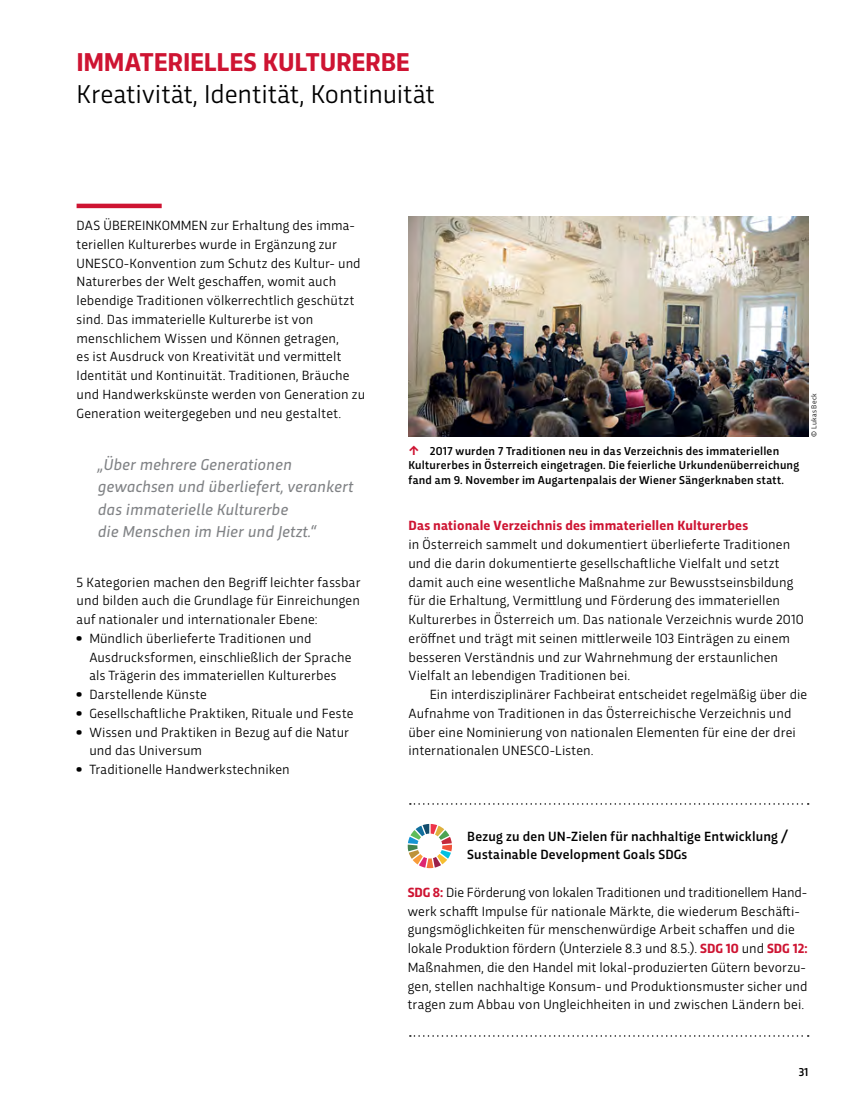
<style>
.page{position:relative;width:851px;height:1106px;background:#fff}
.page>*{position:absolute;margin:0;border:0;box-sizing:border-box;transform-origin:0 0}
.t1{font:27px "Trasandina";letter-spacing:.005em;color:#000}
.t2{font:700 27px "Trasandina";color:#ce1432}
.t3{font:italic 16.5px/22.5px "Trasandina";letter-spacing:.005em;color:#808285}
.t4{font:13.95px/18.8px "Trasandina";letter-spacing:.01em;color:#000}
.t5{font:500 13.95px/18.8px "Trasandina";letter-spacing:.01em;color:#000}
.t6{font:700 13.95px "Trasandina";letter-spacing:.01em;color:#ce1432}
.t7{font:500 12px/14.5px "Trasandina";letter-spacing:.015em;color:#000}
.t8{font:7.5px "Trasandina";letter-spacing:.035em;color:#000}
.s1{font-family:"Trasandina Ultra"}
.s2{font-weight:700;color:#ce1432}
</style>
<div class="page">
<hr style="left:77px;top:204px;width:85px;height:4px;background:#ce1432">
<svg style="left:407px;top:824px;width:45px;height:44px"></svg>
<svg style="left:410px;top:803px;width:398px;height:1px"></svg>
<svg style="left:410px;top:1035px;width:398px;height:1px"></svg>
<img style="left:408px;top:216px;width:399px;height:220px">
<h1 class="t2" style="left:77px;top:42px;width:334px">IMMATERIELLES KULTURERBE</h1>
<h1 class="t1" style="left:77px;top:74px;width:359px">Kreativität, Identität, Kontinuität</h1>
<p class="t4" style="left:77px;top:215px;width:45px">Das Übereinkommen</p>
<p class="t4" style="left:77px;top:215px;width:290px;text-indent:134px">zur Erhaltung des imma&shy;teriellen Kulturerbes wurde in Ergänzung zur UNESCO-Konvention zum Schutz des Kultur- und Naturerbes der Welt geschaffen, womit auch lebendige Traditionen völkerrechtlich geschützt sind. Das immaterielle Kulturerbe ist von menschlichem Wissen und Können getragen,<br>es ist Ausdruck von Kreativität und vermittelt Identität und Kontinuität. Traditionen, Bräuche und Handwerkskünste werden von Generation zu Generation weitergegeben und neu gestaltet.</p>
<p class="t8" style="left:808px;top:437px;width:45px;rotate:-90deg">© Lukas Beck</p>
<p class="t3" style="left:98px;top:451px;width:257px">„Über mehrere Generationen gewachsen und überliefert, verankert das immaterielle Kulturerbe<br>die Menschen im Hier und Jetzt.“</p>
<p class="t4" style="left:77px;top:571px;width:285px;text-align:justify">5 Kategorien machen den Begriff leichter fassbar und bilden auch die Grundlage für Einreichungen auf nationaler und internationaler Ebene:</p>
<p class="t4" style="left:89px;top:627px;width:263px;text-indent:-13px"><span class="s1">•</span> Mündlich überlieferte Traditionen und<br>Ausdrucksformen, einschließlich der Sprache als Trägerin des immateriellen Kulturerbes</p>
<p class="t4" style="left:77px;top:684px;width:132px"><span class="s1">•</span> Darstellende Künste</p>
<p class="t4" style="left:77px;top:702px;width:278px"><span class="s1">•</span> Gesellschaftliche Praktiken, Rituale und Feste</p>
<p class="t4" style="left:89px;top:721px;width:261px;text-indent:-13px"><span class="s1">•</span> Wissen und Praktiken in Bezug auf die Natur und das Universum</p>
<p class="t4" style="left:77px;top:759px;width:214px"><span class="s1">•</span> Traditionelle Handwerkstechniken</p>
<p class="t7" style="left:408px;top:442px;width:392px;text-indent:21px">2017 wurden 7 Traditionen neu in das Verzeichnis des immateriellen<br>Kulturerbes in Österreich eingetragen. Die feierliche Urkundenüberreichung fand am 9. November im Augartenpalais der Wiener Sängerknaben statt.</p>
<p class="t6" style="left:408px;top:515px;width:341px">Das nationale Verzeichnis des immateriellen Kulturerbes</p>
<p class="t4" style="left:408px;top:534px;width:397px">in Österreich sammelt und dokumentiert überlieferte Traditionen und die darin dokumentierte gesellschaftliche Vielfalt und setzt damit auch eine wesentliche Maßnahme zur Bewusstseinsbildung für die Erhaltung, Vermittlung und Förderung des immateriellen Kulturerbes in Österreich um. Das nationale Verzeichnis wurde 2010 eröffnet und trägt mit seinen mittlerweile 103 Einträgen zu einem besseren Verständnis und zur Wahrnehmung der erstaunlichen Vielfalt an lebendigen Traditionen bei.</p>
<p class="t4" style="left:408px;top:684px;width:400px;text-indent:21px">Ein interdisziplinärer Fachbeirat entscheidet regelmäßig über die Aufnahme von Traditionen in das Österreichische Verzeichnis und über eine Nominierung von nationalen Elementen für eine der drei internationalen UNESCO-Listen.</p>
<p class="t5" style="left:467px;top:825px;width:322px">Bezug zu den UN-Zielen für nachhaltige Entwicklung /<br>Sustainable Development Goals SDGs</p>
<p class="t4" style="left:407px;top:881px;width:401px"><span class="s2">SDG 8:</span> Die Förderung von lokalen Traditionen und traditionellem Hand&shy;werk schafft Impulse für nationale Märkte, die wiederum Beschäfti&shy;gungsmöglichkeiten für menschenwürdige Arbeit schaffen und die lokale Produktion fördern (Unterziele 8.3 und 8.5.). <span class="s2">SDG 10</span> und <span class="s2">SDG 12:<br></span>Maßnahmen, die den Handel mit lokal-produzierten Gütern bevorzu&shy;gen, stellen nachhaltige Konsum- und Produktionsmuster sicher und tragen zum Abbau von Ungleichheiten in und zwischen Ländern bei.</p>
<p class="t7" style="left:798px;top:1063px;width:11px">31</p>
</div>
